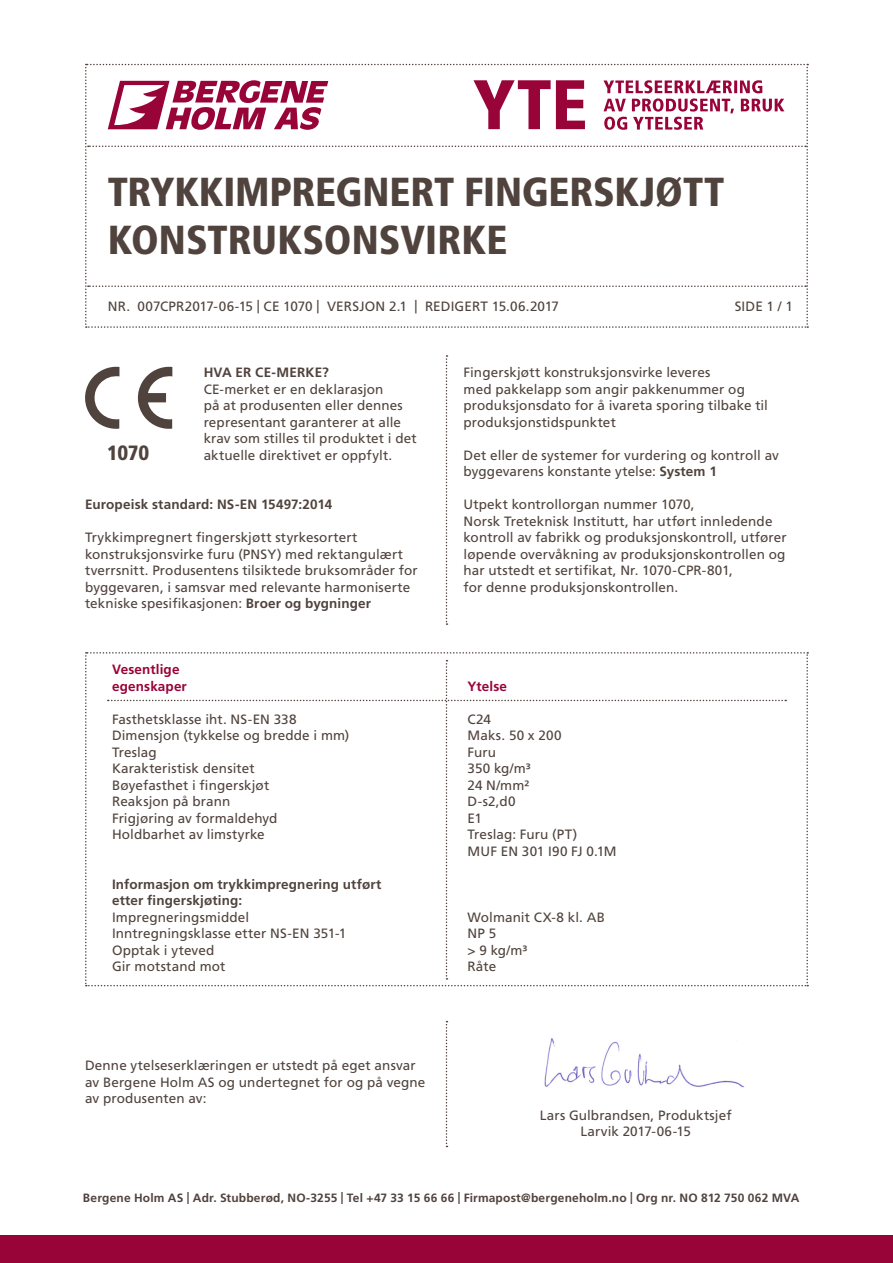
<style>
.page{position:relative;width:893px;height:1263px;background:#fff}
.page>*{position:absolute;margin:0;border:0;box-sizing:border-box;transform-origin:0 0}
.Heading_1{font:900 condensed 40.5px/48px "Frutiger LT Std";letter-spacing:-.005em;color:#50433d}
.Heading_4{font:900 condensed 20.7px "Frutiger LT Std";color:#50433d}
.Body{font:13.5px/16.5px "Frutiger LT Std";letter-spacing:.01em;color:#50433d}
.Body-2{font:700 13.5px/16.5px "Frutiger LT Std";letter-spacing:.01em;color:#50433d}
.Body-3{font:700 13.5px "Frutiger LT Std";letter-spacing:.01em;color:#990438}
.t1{font:700 12px "Frutiger LT Std";letter-spacing:.015em;color:#50433d}
.s1{font-weight:700}
</style>
<div class="page">
<div style="left:0;top:1235px;width:893px;height:28px;background:#990438"></div>
<svg style="left:446px;top:355px;width:1px;height:270px"></svg>
<svg style="left:137px;top:366px;width:35px;height:63px"></svg>
<svg style="left:85px;top:366px;width:34px;height:63px"></svg>
<svg style="left:85px;top:64px;width:723px;height:264px"></svg>
<svg style="left:85px;top:652px;width:723px;height:334px"></svg>
<svg style="left:446px;top:1021px;width:1px;height:126px"></svg>
<img style="left:544px;top:1038px;width:200px;height:50px">
<p class="Heading_1" style="left:108px;top:168px;width:618px">TRYKKIMPREGNERT FINGERSKJØTT<br>KONSTRUKSONSVIRKE</p>
<p class="Body" style="left:108px;top:298px;width:453px">NR. 007CPR2017-06-15 | CE 1070 | VERSJON 2.1 | REDIGERT 15.06.2017</p>
<p class="Body" style="left:735px;top:298px;width:60px">SIDE 1 / 1</p>
<p class="Heading_4" style="left:107px;top:440px;width:44px">1070</p>
<p class="Body-2" style="left:204px;top:364px;width:127px">HVA ER CE-MERKE?</p>
<p class="Body" style="left:204px;top:381px;width:215px">CE-merket er en deklarasjon<br>på at produsenten eller dennes representant garanterer at alle krav som stilles til produktet i det aktuelle direktivet er oppfylt.</p>
<p class="Body-2" style="left:85px;top:496px;width:249px">Europeisk standard: NS-EN 15497:2014</p>
<p class="Body" style="left:85px;top:529px;width:274px">Trykkimpregnert fingerskjøtt styrkesortert</p>
<p class="Body" style="left:85px;top:546px;width:334px">konstruksjonsvirke furu (PNSY) med rektangulært tverrsnitt. Produsentens tilsiktede bruksområder for byggevaren, i samsvar med relevante harmoniserte tekniske spesifikasjonen: <span class="s1">Broer og bygninger</span></p>
<p class="Body" style="left:463px;top:364px;width:248px">Fingerskjøtt konstruksjonsvirke leveres</p>
<p class="Body" style="left:463px;top:381px;width:283px">med pakkelapp som angir pakkenummer og</p>
<p class="Body" style="left:463px;top:397px;width:306px">produksjonsdato for å ivareta sporing tilbake til</p>
<p class="Body" style="left:463px;top:414px;width:154px">produksjonstidspunktet</p>
<p class="Body" style="left:463px;top:447px;width:317px">Det eller de systemer for vurdering og kontroll av byggevarens konstante ytelse: <span class="s1">System 1</span></p>
<p class="Body" style="left:463px;top:496px;width:325px">Utpekt kontrollorgan nummer 1070,<br>Norsk Treteknisk Institutt, har utført innledende kontroll av fabrikk og produksjonskontroll, utfører løpende overvåkning av produksjonskontrollen og har utstedt et sertifikat, Nr. 1070-CPR-801,<br>for denne produksjonskontrollen.</p>
<p class="Body-3" style="left:112px;top:662px;width:69px">Vesentlige</p>
<p class="Body-3" style="left:112px;top:678px;width:76px">egenskaper</p>
<p class="Body-3" style="left:468px;top:678px;width:41px">Ytelse</p>
<p class="Body" style="left:112px;top:711px;width:186px">Fasthetsklasse iht. NS-EN 338</p>
<p class="Body" style="left:468px;top:711px;width:25px">C24</p>
<p class="Body" style="left:112px;top:727px;width:239px">Dimensjon (tykkelse og bredde i mm)</p>
<p class="Body" style="left:468px;top:727px;width:95px">Maks. 50 x 200</p>
<p class="Body" style="left:112px;top:744px;width:46px">Treslag</p>
<p class="Body" style="left:468px;top:744px;width:30px">Furu</p>
<p class="Body" style="left:112px;top:760px;width:144px">Karakteristisk densitet</p>
<p class="Body" style="left:468px;top:760px;width:65px">350 kg/m³</p>
<p class="Body" style="left:112px;top:777px;width:159px">Bøyefasthet i fingerskjøt</p>
<p class="Body" style="left:468px;top:777px;width:63px">24 N/mm²</p>
<p class="Body" style="left:112px;top:793px;width:120px">Reaksjon på brann</p>
<p class="Body" style="left:468px;top:793px;width:50px">D-s2,d0</p>
<p class="Body" style="left:112px;top:810px;width:167px">Frigjøring av formaldehyd</p>
<p class="Body" style="left:468px;top:810px;width:16px">E1</p>
<p class="Body" style="left:112px;top:826px;width:154px">Holdbarhet av limstyrke</p>
<p class="Body" style="left:468px;top:826px;width:111px">Treslag: Furu (PT)</p>
<p class="Body" style="left:468px;top:843px;width:150px">MUF EN 301 I90 FJ 0.1M</p>
<p class="Body-2" style="left:112px;top:876px;width:271px">Informasjon om trykkimpregnering utført etter fingerskjøting:</p>
<p class="Body" style="left:112px;top:909px;width:139px">Impregneringsmiddel</p>
<p class="Body" style="left:468px;top:909px;width:139px">Wolmanit CX-8 kl. AB</p>
<p class="Body" style="left:112px;top:925px;width:236px">Inntregningsklasse etter NS-EN 351-1</p>
<p class="Body" style="left:468px;top:925px;width:30px">NP 5</p>
<p class="Body" style="left:112px;top:942px;width:104px">Opptak i yteved</p>
<p class="Body" style="left:468px;top:942px;width:61px">&gt; 9 kg/m³</p>
<p class="Body" style="left:112px;top:958px;width:115px">Gir motstand mot</p>
<p class="Body" style="left:468px;top:958px;width:30px">Råte</p>
<p class="Body" style="left:85px;top:1057px;width:342px">Denne ytelseserklæringen er utstedt på eget ansvar av Bergene Holm AS og undertegnet for og på vegne av produsenten av:</p>
<p class="Body" style="left:540px;top:1107px;width:193px">Lars Gulbrandsen, Produktsjef</p>
<p class="Body" style="left:580px;top:1123px;width:112px">Larvik 2017-06-15</p>
<p class="t1" style="left:83px;top:1191px;width:718px">Bergene Holm AS | Adr. Stubberød, NO-3255 | Tel +47 33 15 66 66 | Firmapost@bergeneholm.no | Org nr. NO 812 750 062 MVA</p>
</div>
